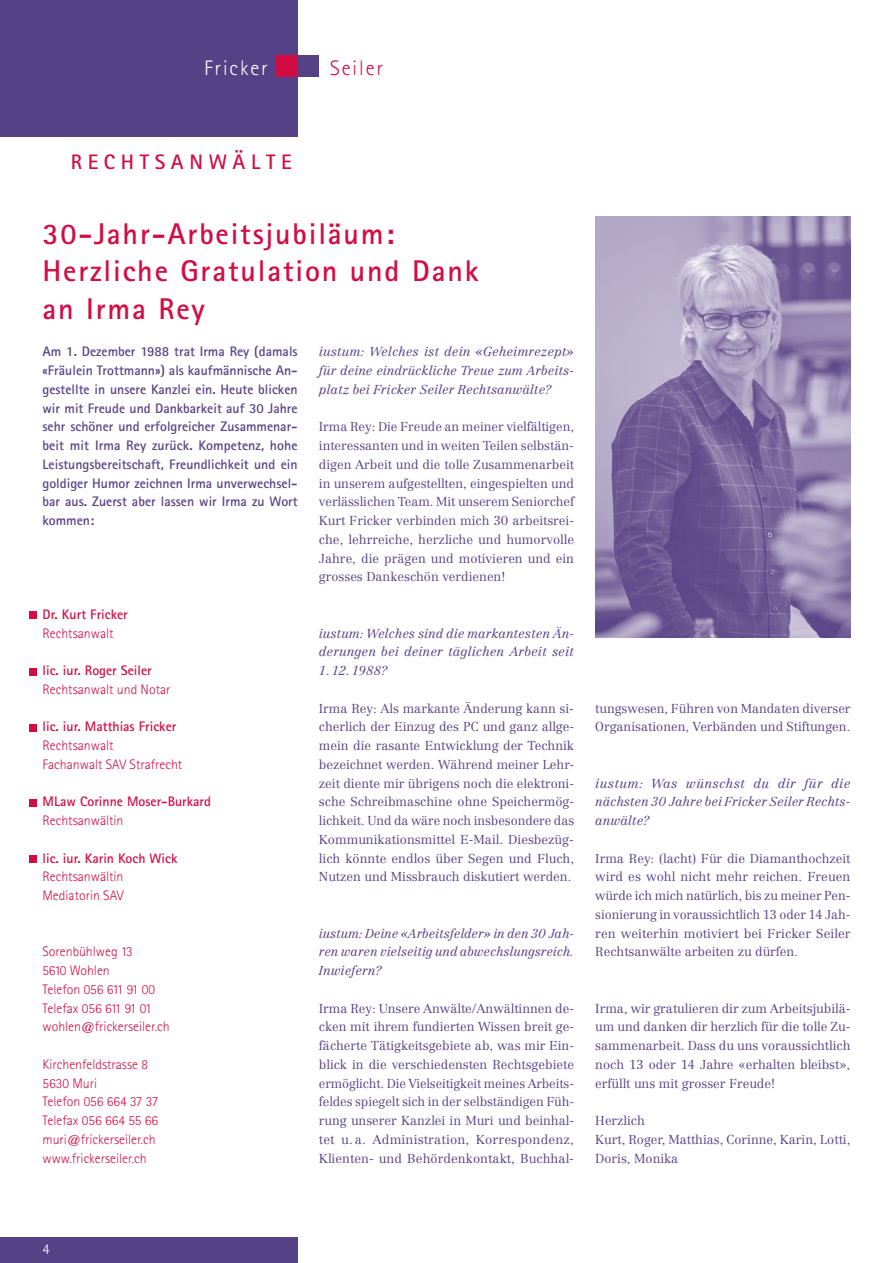
<style>
.page{position:relative;width:893px;height:1263px;background:#fff}
.page>*{position:absolute;margin:0;border:0;box-sizing:border-box;transform-origin:0 0}
.t1{font:700 30px/37.5px "Rotis Sans Serif";letter-spacing:.06em;color:#d20d44}
.t2{font:700 21px "Rotis Sans Serif";letter-spacing:.27em;color:#d20d44}
.t3{font:300 21px "Rotis Sans Serif";letter-spacing:.09em;color:#fff}
.t4{font:300 21px "Rotis Sans Serif";letter-spacing:.09em;color:#d20d44}
.t5{font:300 15px "Rotis Sans Serif";color:#fff}
.t6{font:700 13.8px/18.8px "Rotis Sans Serif";color:#554186;text-align:justify}
.t7{font:300 13.8px/18.8px "Rotis Sans Serif";color:#d20d44}
.t8{font:700 13.8px "Rotis Sans Serif";color:#d20d44}
.t9{font:300 12.75px/18.8px "Centennial";color:#554186;text-align:justify}
.t10{font:italic 300 12.75px/18.8px "Centennial";color:#554186;text-align:justify}
</style>
<div class="page">
<div style="left:30px;top:612px;width:7px;height:7px;background:#d20d44"></div>
<div style="left:30px;top:668px;width:7px;height:7px;background:#d20d44"></div>
<div style="left:30px;top:724px;width:7px;height:7px;background:#d20d44"></div>
<div style="left:30px;top:799px;width:7px;height:7px;background:#d20d44"></div>
<div style="left:30px;top:855px;width:7px;height:7px;background:#d20d44"></div>
<div style="left:0;top:1237px;width:298px;height:26px;background:#554186"></div>
<div style="left:0;top:0;width:298px;height:136px;background:#554186"></div>
<div style="left:298px;top:55px;width:21px;height:22px;background:#554186"></div>
<div style="left:276px;top:55px;width:22px;height:22px;background:#d20d44"></div>
<img style="left:595px;top:217px;width:255px;height:421px">
<h2 class="t3" style="left:204px;top:56px;width:65px">Fricker</h2>
<h2 class="t4" style="left:330px;top:56px;width:55px">Seiler</h2>
<h2 class="t2" style="left:71px;top:148px;width:222px">RECHTSANWÄLTE</h2>
<h1 class="t1" style="left:43px;top:214px;width:438px">30-Jahr-Arbeitsjubiläum:<br>Herzliche Gratulation und Dank an Irma Rey</h1>
<p class="t6" style="left:43px;top:342px;width:257px">Am 1. Dezember 1988 trat Irma Rey (damals «Fräulein Trottmann») als kaufmännische An&shy;gestellte in unsere Kanzlei ein. Heute blicken wir mit Freude und Dankbarkeit auf 30 Jahre sehr schöner und erfolgreicher Zusammenar&shy;beit mit Irma Rey zurück. Kompetenz, hohe Leistungsbereitschaft, Freundlichkeit und ein goldiger Humor zeichnen Irma unverwechsel&shy;bar aus. Zuerst aber lassen wir Irma zu Wort kommen:</p>
<p class="t10" style="left:319px;top:342px;width:257px">iustum: Welches ist dein «Geheimrezept» für deine eindrückliche Treue zum Arbeits&shy;platz bei Fricker Seiler Rechtsanwälte?</p>
<p class="t9" style="left:319px;top:417px;width:257px">Irma Rey: Die Freude an meiner vielfältigen, interessanten und in weiten Teilen selbstän&shy;digen Arbeit und die tolle Zusammenarbeit in unserem aufgestellten, eingespielten und verlässlichen Team. Mit unserem Seniorchef Kurt Fricker verbinden mich 30 arbeitsrei&shy;che, lehrreiche, herzliche und humorvolle Jahre, die prägen und motivieren und ein grosses Dankeschön verdienen!</p>
<p class="t8" style="left:43px;top:605px;width:87px">Dr. Kurt Fricker</p>
<p class="t7" style="left:43px;top:623px;width:73px">Rechtsanwalt</p>
<p class="t8" style="left:43px;top:662px;width:111px">lic. iur. Roger Seiler</p>
<p class="t7" style="left:43px;top:680px;width:130px">Rechtsanwalt und Notar</p>
<p class="t8" style="left:43px;top:718px;width:135px">lic. iur. Matthias Fricker</p>
<p class="t7" style="left:43px;top:736px;width:141px">Rechtsanwalt<br>Fachanwalt SAV Strafrecht</p>
<p class="t8" style="left:43px;top:793px;width:170px">MLaw Corinne Moser-Burkard</p>
<p class="t7" style="left:43px;top:811px;width:82px">Rechtsanwältin</p>
<p class="t8" style="left:43px;top:849px;width:136px">lic. iur. Karin Koch Wick</p>
<p class="t7" style="left:43px;top:867px;width:83px">Rechtsanwältin<br>Mediatorin SAV</p>
<p class="t7" style="left:43px;top:942px;width:129px">Sorenbühlweg 13<br>5610 Wohlen<br>Telefon 056 611 91 00<br>Telefax 056 611 91 01 wohlen@frickerseiler.ch</p>
<p class="t7" style="left:43px;top:1055px;width:117px">Kirchenfeldstrasse 8<br>5630 Muri<br>Telefon 056 664 37 37<br>Telefax 056 664 55 66 muri@frickerseiler.ch www.frickerseiler.ch</p>
<p class="t10" style="left:319px;top:624px;width:257px">iustum: Welches sind die markantesten Än&shy;derungen bei deiner täglichen Arbeit seit 1.12.1988?</p>
<p class="t9" style="left:319px;top:699px;width:257px">Irma Rey: Als markante Änderung kann si&shy;cherlich der Einzug des PC und ganz allge&shy;mein die rasante Entwicklung der Technik bezeichnet werden. Während meiner Lehr&shy;zeit diente mir übrigens noch die elektroni&shy;sche Schreibmaschine ohne Speichermög&shy;lichkeit. Und da wäre noch insbesondere das Kommunikationsmittel E-Mail. Diesbezüg&shy;lich könnte endlos über Segen und Fluch, Nutzen und Missbrauch diskutiert werden.</p>
<p class="t10" style="left:319px;top:923px;width:257px">iustum: Deine «Arbeitsfelder» in den 30 Jah&shy;ren waren vielseitig und abwechslungsreich.<br>Inwiefern?</p>
<p class="t9" style="left:319px;top:999px;width:257px">Irma Rey: Unsere Anwälte/Anwältinnen de&shy;cken mit ihrem fundierten Wissen breit ge&shy;fächerte Tätigkeitsgebiete ab, was mir Ein&shy;blick in die verschiedensten Rechtsgebiete ermöglicht. Die Vielseitigkeit meines Arbeits&shy;feldes spiegelt sich in der selbständigen Füh&shy;rung unserer Kanzlei in Muri und beinhal&shy;tet u. a. Administration, Korrespondenz, Klienten- und Behördenkontakt, Buchhal-</p>
<p class="t9" style="left:595px;top:699px;width:257px">tungswesen, Führen von Mandaten diverser<br>Organisationen, Verbänden und Stiftungen.</p>
<p class="t10" style="left:595px;top:773px;width:257px">iustum: Was wünschst du dir für die nächsten 30 Jahre bei Fricker Seiler Rechts&shy;anwälte?</p>
<p class="t9" style="left:595px;top:849px;width:257px">Irma Rey: (lacht) Für die Diamanthochzeit wird es wohl nicht mehr reichen. Freuen würde ich mich natürlich, bis zu meiner Pen&shy;sionierung in voraussichtlich 13 oder 14 Jah&shy;ren weiterhin motiviert bei Fricker Seiler Rechtsanwälte arbeiten zu dürfen.</p>
<p class="t9" style="left:595px;top:999px;width:257px">Irma, wir gratulieren dir zum Arbeitsjubilä&shy;um und danken dir herzlich für die tolle Zu&shy;sammenarbeit. Dass du uns voraussichtlich noch 13 oder 14 Jahre «erhalten bleibst», erfüllt uns mit grosser Freude!</p>
<p class="t9" style="left:595px;top:1111px;width:257px;text-align:left">Herzlich<br>Kurt, Roger, Matthias, Corinne, Karin, Lotti,<br>Doris, Monika</p>
<p class="t5" style="left:43px;top:1241px;width:9px">4</p>
</div>
